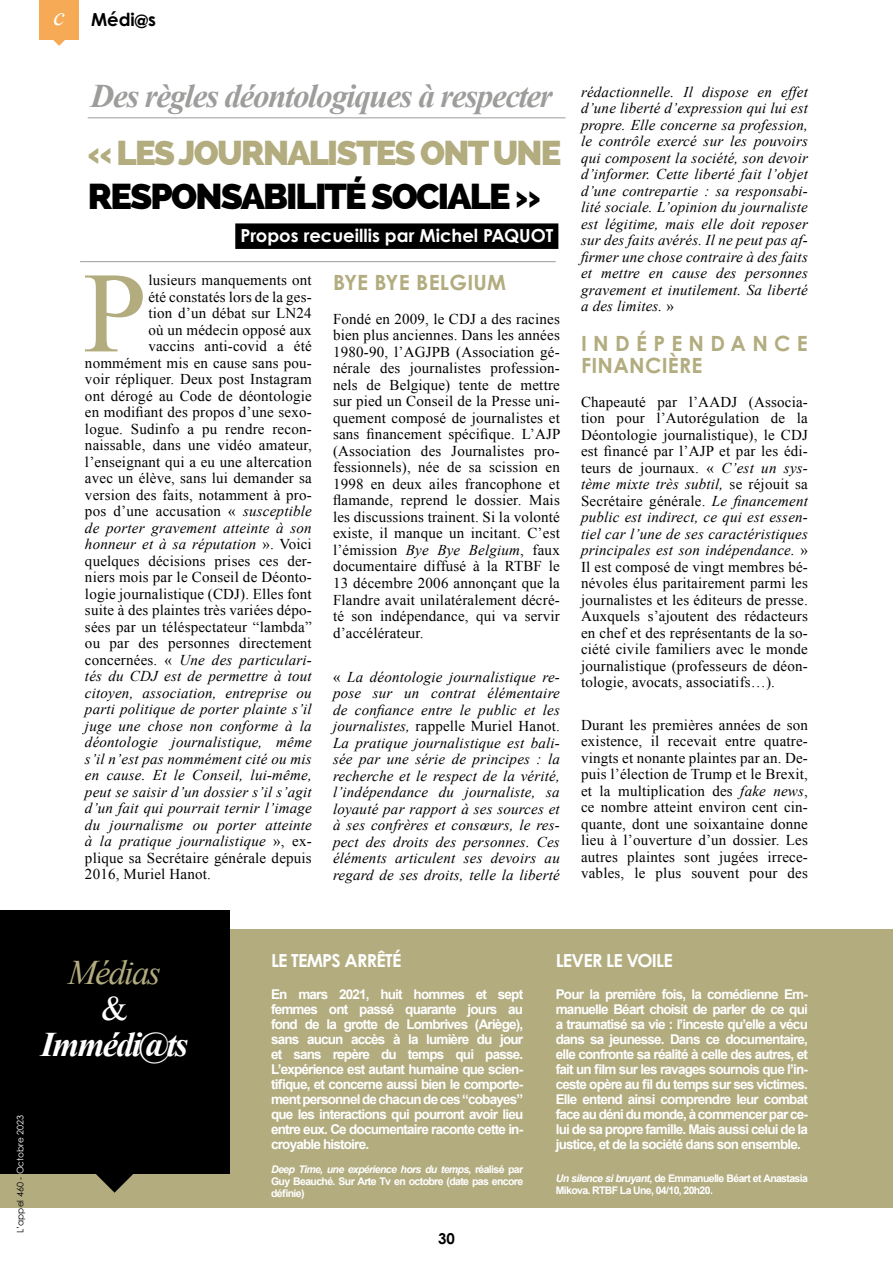
<style>
.page{position:relative;width:893px;height:1263px;background:#fff}
.page>*{position:absolute;margin:0;border:0;box-sizing:border-box;transform-origin:0 0}
.t1{font:114.75px "Times New Roman";color:#b2ac7f}
.t2{font:800 36px "Raleway";letter-spacing:-.05em;color:#000}
.t3{font:800 34.5px "Raleway";letter-spacing:-.05em;color:#b2ac7f}
.t4{font:italic 700 34.5px "Times New Roman";letter-spacing:-.05em;color:#fff}
.t5{font:italic 34.5px "Times New Roman";letter-spacing:-.05em;color:#b2ac7f}
.t6{font:34.5px "Times New Roman";color:#fff}
.t7{font:italic 700 33px "Times New Roman";letter-spacing:-.04em;color:#9d9d9c}
.t8{font:700 21px/22.5px "Century Gothic Pro";letter-spacing:.275em;color:#b2ac7f}
.t9{font:700 21px "Century Gothic Pro";letter-spacing:.015em;color:#b2ac7f}
.t10{font:700 18px "Century Gothic Pro";letter-spacing:-.01em;color:#fff}
.t11{font:700 18px "Century Gothic Pro";letter-spacing:-.04em;color:#fff}
.t12{font:700 18px "Century Gothic Pro";color:#000}
.t13{font:15px/16.5px "Times New Roman";letter-spacing:.015em;color:#000;text-align:justify}
.t14{font:italic 15px/16.5px "Times New Roman";letter-spacing:.015em;color:#000;text-align:justify}
.t15{font:700 15px "Century Gothic Pro";color:#000}
.t16{font:700 13.5px/15px "Arial";letter-spacing:-.06em;color:#fff;text-align:justify}
.t17{font:700 10.5px/12px "Arial";letter-spacing:-.06em;color:#fff;text-align:justify}
.t18{font:9px "Century Gothic Pro";color:#000}
.s1{font-family:"Times New Roman";font-weight:400;font-style:italic;font-size:26.1px;color:#fff}
.s2{font-style:italic}
.s3{font-style:normal}
.s4{color:#fff}
</style>
<div class="page">
<div style="left:0;top:929px;width:893px;height:279px;background:#b2ac7f"></div>
<div style="left:39px;top:0;width:40px;height:39px;background:#f7aa55"></div>
<svg style="left:53px;top:39px;width:13px;height:7px"></svg>
<svg style="left:96px;top:1174px;width:37px;height:19px"></svg>
<div style="left:0;top:910px;width:229px;height:264px;background:#000"></div>
<div style="left:235px;top:223px;width:323px;height:26px;background:#000"></div>
<hr style="left:88px;top:117px;width:478px;height:1px;background:#9d9d9c">
<hr style="left:80px;top:261px;width:476px;height:1px;background:#9d9d9c">
<p class="t12" style="left:53px;top:8px;width:104px"><span class="s1">c</span> Médi@s</p>
<h3 class="t7" style="left:91px;top:78px;width:464px">Des règles déontologiques à respecter</h3>
<h3 class="t3" style="left:88px;top:133px;width:475px">« LES JOURNALISTES ONT UNE</h3>
<h2 class="t2" style="left:88px;top:175px;width:454px">RESPONSABILITÉ SOCIALE »</h2>
<p class="t10" style="left:240px;top:224px;width:314px">Propos recueillis par Michel PAQUOT</p>
<h1 class="t1" style="left:83px;top:249px;width:65px">P</h1>
<p class="t13" style="left:148px;top:272px;width:165px">lusieurs manquements ont</p>
<p class="t13" style="left:148px;top:289px;width:165px">été constatés lors de la ges-</p>
<p class="t13" style="left:148px;top:305px;width:165px">tion d’un débat sur LN24</p>
<p class="t13" style="left:148px;top:322px;width:165px">où un médecin opposé aux</p>
<p class="t13" style="left:148px;top:338px;width:165px">vaccins anti-covid a été</p>
<p class="t13" style="left:85px;top:355px;width:228px">nommément mis en cause sans pou-</p>
<p class="t13" style="left:85px;top:371px;width:228px">voir répliquer. Deux post Instagram</p>
<p class="t13" style="left:85px;top:388px;width:228px">ont dérogé au Code de déontologie</p>
<p class="t13" style="left:85px;top:404px;width:228px">en modifiant des propos d’une sexo-</p>
<p class="t13" style="left:85px;top:421px;width:228px">logue. Sudinfo a pu rendre recon-</p>
<p class="t13" style="left:85px;top:437px;width:228px">naissable, dans une vidéo amateur,</p>
<p class="t13" style="left:85px;top:454px;width:228px">l’enseignant qui a eu une altercation</p>
<p class="t13" style="left:85px;top:470px;width:228px">avec un élève, sans lui demander sa</p>
<p class="t13" style="left:85px;top:487px;width:228px">version des faits, notamment à pro-</p>
<p class="t13" style="left:85px;top:503px;width:228px">pos d’une accusation « <span class="s2">susceptible</span></p>
<p class="t14" style="left:85px;top:520px;width:228px">de porter gravement atteinte à son</p>
<p class="t14" style="left:85px;top:536px;width:228px">honneur et à sa réputation <span class="s3">». Voici</span></p>
<p class="t13" style="left:85px;top:553px;width:228px">quelques décisions prises ces der-</p>
<p class="t13" style="left:85px;top:569px;width:228px">niers mois par le Conseil de Déonto-</p>
<p class="t13" style="left:85px;top:586px;width:228px">logie journalistique (CDJ). Elles font</p>
<p class="t13" style="left:85px;top:602px;width:228px">suite à des plaintes très variées dépo-</p>
<p class="t13" style="left:85px;top:619px;width:228px">sées par un téléspectateur “lambda”</p>
<p class="t13" style="left:85px;top:635px;width:228px">ou par des personnes directement</p>
<p class="t14" style="left:85px;top:652px;width:228px"><span class="s3">concernées. «</span> Une des particulari-</p>
<p class="t14" style="left:85px;top:668px;width:228px">tés du CDJ est de permettre à tout</p>
<p class="t14" style="left:85px;top:685px;width:228px">citoyen, association, entreprise ou</p>
<p class="t14" style="left:85px;top:701px;width:228px">parti politique de porter plainte s’il</p>
<p class="t14" style="left:85px;top:718px;width:228px">juge une chose non conforme à la</p>
<p class="t14" style="left:85px;top:734px;width:228px">déontologie journalistique, même</p>
<p class="t14" style="left:85px;top:751px;width:228px">s’il n’est pas nommément cité ou mis</p>
<p class="t14" style="left:85px;top:767px;width:228px">en cause. Et le Conseil, lui-même,</p>
<p class="t14" style="left:85px;top:784px;width:228px">peut se saisir d’un dossier s’il s’agit</p>
<p class="t14" style="left:85px;top:800px;width:228px">d’un fait qui pourrait ternir l’image</p>
<p class="t14" style="left:85px;top:817px;width:228px">du journalisme ou porter atteinte</p>
<p class="t14" style="left:85px;top:833px;width:228px">à la pratique journalistique <span class="s3">», ex-</span></p>
<p class="t13" style="left:85px;top:850px;width:228px">plique sa Secrétaire générale depuis</p>
<p class="t13" style="left:85px;top:866px;width:128px">2016, Muriel Hanot.</p>
<h3 class="t9" style="left:333px;top:270px;width:175px">BYE BYE BELGIUM</h3>
<p class="t13" style="left:333px;top:311px;width:229px">Fondé en 2009, le CDJ a des racines bien plus anciennes. Dans les années 1980-90, l’AGJPB (Association gé&shy;nérale des journalistes profession&shy;nels de Belgique) tente de mettre sur pied un Conseil de la Presse uni&shy;quement composé de journalistes et sans financement spécifique. L’AJP (Association des Journalistes pro&shy;fessionnels), née de sa scission en 1998 en deux ailes francophone et flamande, reprend le dossier. Mais les discussions trainent. Si la volonté existe, il manque un incitant. C’est l’émission <span class="s2">Bye Bye Belgium</span>, faux documentaire diffusé à la RTBF le 13 décembre 2006 annonçant que la Flandre avait unilatéralement décré&shy;té son indépendance, qui va servir d’accélérateur.</p>
<p class="t14" style="left:333px;top:668px;width:228px"><span class="s3">«</span> La déontologie journalistique re&shy;pose sur un contrat élémentaire de confiance entre le public et les journalistes, <span class="s3">rappelle Muriel Hanot.<br></span>La pratique journalistique est bali&shy;sée par une série de principes : la recherche et le respect de la vérité, l’indépendance du journaliste, sa loyauté par rapport à ses sources et à ses confrères et consœurs, le res&shy;pect des droits des personnes. Ces éléments articulent ses devoirs au regard de ses droits, telle la liberté</p>
<p class="t14" style="left:581px;top:83px;width:228px">rédactionnelle. Il dispose en effet d’une liberté d’expression qui lui est propre. Elle concerne sa profession, le contrôle exercé sur les pouvoirs qui composent la société, son devoir d’informer. Cette liberté fait l’objet d’une contrepartie : sa responsabi&shy;lité sociale. L’opinion du journaliste est légitime, mais elle doit reposer sur des faits avérés. Il ne peut pas af&shy;firmer une chose contraire à des faits et mettre en cause des personnes gravement et inutilement. Sa liberté a des limites. <span class="s3">»</span></p>
<h3 class="t8" style="left:581px;top:331px;width:228px">INDÉPENDANCE<br>FINANCIÈRE</h3>
<p class="t13" style="left:581px;top:393px;width:228px">Chapeauté par l’AADJ (Associa&shy;tion pour l’Autorégulation de la Déontologie journalistique), le CDJ est financé par l’AJP et par les édi&shy;teurs de journaux. « <span class="s2">C’est un sys&shy;tème mixte très subtil,</span> se réjouit sa Secrétaire générale. <span class="s2">Le financement public est indirect, ce qui est essen&shy;tiel car l’une de ses caractéristiques principales est son indépendance.</span> » Il est composé de vingt membres bé&shy;névoles élus paritairement parmi les journalistes et les éditeurs de presse.<br>Auxquels s’ajoutent des rédacteurs en chef et des représentants de la so&shy;ciété civile familiers avec le monde journalistique (professeurs de déon&shy;tologie, avocats, associatifs…).</p>
<p class="t13" style="left:581px;top:716px;width:228px">Durant les premières années de son existence, il recevait entre quatre&shy;vingts et nonante plaintes par an. De&shy;puis l’élection de Trump et le Brexit, et la multiplication des <span class="s2">fake news</span>, ce nombre atteint environ cent cin&shy;quante, dont une soixantaine donne lieu à l’ouverture d’un dossier. Les autres plaintes sont jugées irrece&shy;vables, le plus souvent pour des</p>
<h3 class="t5" style="left:68px;top:953px;width:94px">Médias</h3>
<h3 class="t6" style="left:101px;top:989px;width:28px">&amp;</h3>
<h3 class="t4" style="left:41px;top:1025px;width:149px">Immédi@ts</h3>
<p class="t18" style="left:15px;top:1233px;width:120px;rotate:-90deg">L’appel 460 - <span class="s4">Octobre 2023</span></p>
<p class="t11" style="left:271px;top:949px;width:132px">LE TEMPS ARRÊTÉ</p>
<p class="t16" style="left:271px;top:986px;width:254px">En mars 2021, huit hommes et sept femmes ont passé quarante jours au fond de la grotte de Lombrives (Ariège), sans aucun accès à la lumière du jour et sans repère du temps qui passe.<br>L’expérience est autant humaine que scien&shy;tifique, et concerne aussi bien le comporte&shy;ment personnel de chacun de ces “cobayes” que les interactions qui pourront avoir lieu entre eux. Ce documentaire raconte cette in&shy;croyable histoire.</p>
<p class="t17" style="left:271px;top:1163px;width:254px"><span class="s2">Deep Time, une expérience hors du temps,</span> réalisé par Guy Beauché. Sur Arte Tv en octobre (date pas encore définie)</p>
<p class="t15" style="left:438px;top:1229px;width:18px">30</p>
<p class="t11" style="left:556px;top:949px;width:118px">LEVER LE VOILE</p>
<p class="t16" style="left:556px;top:986px;width:254px">Pour la première fois, la comédienne Em&shy;manuelle Béart choisit de parler de ce qui a traumatisé sa vie : l’inceste qu’elle a vécu dans sa jeunesse. Dans ce documentaire, elle confronte sa réalité à celle des autres, et fait un film sur les ravages sournois que l’in&shy;ceste opère au fil du temps sur ses victimes.<br>Elle entend ainsi comprendre leur combat face au déni du monde, à commencer par ce&shy;lui de sa propre famille. Mais aussi celui de la justice, et de la société dans son ensemble.</p>
<p class="t17" style="left:556px;top:1172px;width:254px"><span class="s2">Un silence si bruyant</span>, de Emmanuelle Béart et Anastasia<br>Mikova. RTBF La Une, 04/10, 20h20.</p>
</div>
